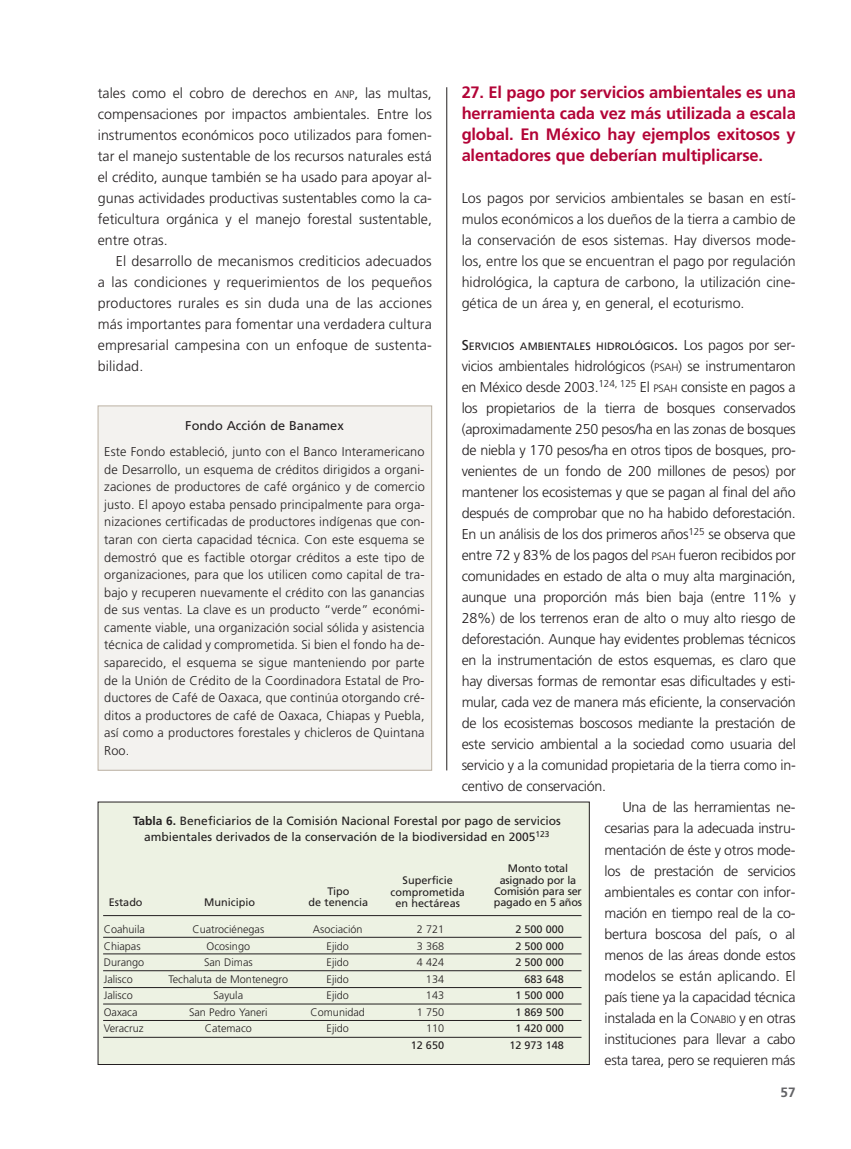
<style>
.page{position:relative;width:851px;height:1149px;background:#fff}
.page>*{position:absolute;margin:0;border:0;box-sizing:border-box;transform-origin:0 0}
.t1{font:700 16.5px/21px "Frutiger";letter-spacing:-.01em;color:#b30437;text-align:justify}
.t2{font:300 14.25px/21px "Frutiger";letter-spacing:-.015em;color:#231f20;text-align:justify}
.t3{font:700 13.5px "Frutiger";color:#636366}
.t4{font:300 12.75px/17.5px "Frutiger";letter-spacing:.01em;color:#231f20;text-align:justify}
.t5{font:12.75px "Frutiger";color:#231f20}
.t6{font:12px/16.5px "Frutiger";color:#231f20;text-align:center}
.t7{font:300 10.8px "Frutiger";color:#231f20}
.t8{font:10.8px/11.2px "Frutiger";color:#231f20;text-align:center}
.t9{font:10.65px "Frutiger";color:#231f20}
.s1{font-size:14.25px}
.s2{font-weight:300;font-size:14.25px}
.s3{font-size:10.65px}
.s4{font-weight:700}
</style>
<div class="page">
<div style="left:98px;top:801px;width:491px;height:263px;background:#edf2e3"></div>
<hr style="left:103px;top:915px;width:478px;height:1px;background:#231f20">
<hr style="left:103px;top:936px;width:478px;height:1px;background:#231f20">
<hr style="left:103px;top:953px;width:478px;height:1px;background:#231f20">
<hr style="left:103px;top:970px;width:478px;height:1px;background:#231f20">
<hr style="left:103px;top:986px;width:478px;height:1px;background:#231f20">
<hr style="left:103px;top:1003px;width:478px;height:1px;background:#231f20">
<hr style="left:103px;top:1019px;width:478px;height:1px;background:#231f20">
<hr style="left:103px;top:1036px;width:478px;height:1px;background:#231f20">
<div style="left:98px;top:406px;width:333px;height:364px;background:#f3f2ef"></div>
<div style="left:98px;top:405px;width:334px;height:365px;border:1px solid #bbb1a3"></div>
<hr style="left:446px;top:87px;width:1px;height:683px;background:#231f20">
<p class="t1" style="left:461px;top:83px;width:335px">27. El pago por servicios ambientales es una herramienta cada vez más utilizada a escala global. En México hay ejemplos exitosos y alentadores que deberían multiplicarse.</p>
<p class="t2" style="left:461px;top:188px;width:335px">Los pagos por servicios ambientales se basan en estí&shy;mulos económicos a los dueños de la tierra a cambio de la conservación de esos sistemas. Hay diversos mode&shy;los, entre los que se encuentran el pago por regulación hidrológica, la captura de carbono, la utilización cine&shy;gética de un área y, en general, el ecoturismo.</p>
<p class="t9" style="left:461px;top:342px;width:335px"><span class="s1">S</span>ERVICIOS AMBIENTALES HIDROLÓGICOS<span class="s1">.</span> <span class="s2">Los pagos por ser-</span></p>
<p class="t2" style="left:461px;top:356px;width:335px">vicios ambientales hidrológicos (<span class="s3">PSAH</span>) se instrumentaron</p>
<p class="t2" style="left:461px;top:377px;width:335px">en México desde 2003.<sup>124,</sup> <sup>125</sup> El <span class="s3">PSAH</span> consiste en pagos a</p>
<p class="t2" style="left:461px;top:398px;width:335px">los propietarios de la tierra de bosques conservados</p>
<p class="t2" style="left:461px;top:419px;width:335px">(aproximadamente 250 pesos/ha en las zonas de bosques</p>
<p class="t2" style="left:461px;top:440px;width:335px">de niebla y 170 pesos/ha en otros tipos de bosques, pro-</p>
<p class="t2" style="left:461px;top:461px;width:335px">venientes de un fondo de 200 millones de pesos) por</p>
<p class="t2" style="left:461px;top:482px;width:335px">mantener los ecosistemas y que se pagan al final del año</p>
<p class="t2" style="left:461px;top:503px;width:335px">después de comprobar que no ha habido deforestación.</p>
<p class="t2" style="left:461px;top:524px;width:335px">En un análisis de los dos primeros años<sup>125</sup> se observa que</p>
<p class="t2" style="left:461px;top:545px;width:335px">entre 72 y 83% de los pagos del <span class="s3">PSAH</span> fueron recibidos por</p>
<p class="t2" style="left:461px;top:566px;width:335px">comunidades en estado de alta o muy alta marginación,</p>
<p class="t2" style="left:461px;top:587px;width:335px">aunque una proporción más bien baja (entre 11% y</p>
<p class="t2" style="left:461px;top:608px;width:335px">28%) de los terrenos eran de alto o muy alto riesgo de</p>
<p class="t2" style="left:461px;top:629px;width:335px">deforestación. Aunque hay evidentes problemas técnicos</p>
<p class="t2" style="left:461px;top:650px;width:335px">en la instrumentación de estos esquemas, es claro que</p>
<p class="t2" style="left:461px;top:671px;width:335px">hay diversas formas de remontar esas dificultades y esti-</p>
<p class="t2" style="left:461px;top:692px;width:335px">mular, cada vez de manera más eficiente, la conservación</p>
<p class="t2" style="left:461px;top:713px;width:335px">de los ecosistemas boscosos mediante la prestación de</p>
<p class="t2" style="left:461px;top:734px;width:335px">este servicio ambiental a la sociedad como usuaria del</p>
<p class="t2" style="left:461px;top:755px;width:336px">servicio y a la comunidad propietaria de la tierra como in-</p>
<p class="t2" style="left:461px;top:776px;width:146px">centivo de conservación.</p>
<p class="t2" style="left:622px;top:797px;width:175px">Una de las herramientas ne-</p>
<p class="t2" style="left:604px;top:818px;width:192px">cesarias para la adecuada instru-</p>
<p class="t2" style="left:604px;top:839px;width:192px">mentación de éste y otros mode-</p>
<p class="t2" style="left:604px;top:860px;width:192px">los de prestación de servicios</p>
<p class="t2" style="left:604px;top:881px;width:192px">ambientales es contar con infor-</p>
<p class="t2" style="left:604px;top:902px;width:193px">mación en tiempo real de la co-</p>
<p class="t2" style="left:604px;top:923px;width:192px">bertura boscosa del país, o al</p>
<p class="t2" style="left:604px;top:944px;width:192px">menos de las áreas donde estos</p>
<p class="t2" style="left:604px;top:965px;width:193px">modelos se están aplicando. El</p>
<p class="t2" style="left:604px;top:986px;width:192px">país tiene ya la capacidad técnica</p>
<p class="t2" style="left:604px;top:1007px;width:192px">instalada en la C<span class="s3">ONABIO</span> y en otras</p>
<p class="t2" style="left:604px;top:1028px;width:192px">instituciones para llevar a cabo</p>
<p class="t2" style="left:604px;top:1049px;width:192px">esta tarea, pero se requieren más</p>
<p class="t2" style="left:98px;top:83px;width:335px">tales como el cobro de derechos en <span class="s3">ANP</span>, las multas, compensaciones por impactos ambientales. Entre los instrumentos económicos poco utilizados para fomen&shy;tar el manejo sustentable de los recursos naturales está el crédito, aunque también se ha usado para apoyar al&shy;gunas actividades productivas sustentables como la ca&shy;feticultura orgánica y el manejo forestal sustentable, entre otras.</p>
<p class="t2" style="left:98px;top:251px;width:335px;text-indent:18px">El desarrollo de mecanismos crediticios adecuados a las condiciones y requerimientos de los pequeños productores rurales es sin duda una de las acciones más importantes para fomentar una verdadera cultura empresarial campesina con un enfoque de sustenta&shy;bilidad.</p>
<p class="t5" style="left:185px;top:420px;width:160px">Fondo Acción de Banamex</p>
<p class="t4" style="left:104px;top:444px;width:322px">Este Fondo estableció, junto con el Banco Interamericano de Desarrollo, un esquema de créditos dirigidos a organi&shy;zaciones de productores de café orgánico y de comercio justo. El apoyo estaba pensado principalmente para orga&shy;nizaciones certificadas de productores indígenas que con&shy;taran con cierta capacidad técnica. Con este esquema se demostró que es factible otorgar créditos a este tipo de organizaciones, para que los utilicen como capital de tra&shy;bajo y recuperen nuevamente el crédito con las ganancias de sus ventas. La clave es un producto “verde” económi&shy;camente viable, una organización social sólida y asistencia técnica de calidad y comprometida. Si bien el fondo ha de&shy;saparecido, el esquema se sigue manteniendo por parte de la Unión de Crédito de la Coordinadora Estatal de Pro&shy;ductores de Café de Oaxaca, que continúa otorgando cré&shy;ditos a productores de café de Oaxaca, Chiapas y Puebla, así como a productores forestales y chicleros de Quintana Roo.</p>
<p class="t6" style="left:133px;top:812px;width:429px"><span class="s4">Tabla 6.</span> Beneficiarios de la Comisión Nacional Forestal por pago de servicios ambientales derivados de la conservación de la biodiversidad en 2005<sup>123</sup></p>
<p class="t8" style="left:390px;top:875px;width:76px">Superficie comprometida en hectáreas</p>
<p class="t8" style="left:494px;top:863px;width:90px">Monto total asignado por la<br>Comisión para ser pagado en 5 años</p>
<p class="t8" style="left:308px;top:886px;width:61px">Tipo<br>de tenencia</p>
<p class="t8" style="left:109px;top:897px;width:35px">Estado</p>
<p class="t8" style="left:204px;top:897px;width:52px">Municipio</p>
<p class="t7" style="left:104px;top:924px;width:43px">Coahuila</p>
<p class="t7" style="left:192px;top:924px;width:73px">Cuatrociénegas</p>
<p class="t7" style="left:313px;top:924px;width:51px">Asociación</p>
<p class="t7" style="left:417px;top:924px;width:29px">2 721</p>
<p class="t8" style="left:515px;top:924px;width:50px">2 500 000</p>
<p class="t7" style="left:104px;top:941px;width:38px">Chiapas</p>
<p class="t7" style="left:206px;top:941px;width:45px">Ocosingo</p>
<p class="t7" style="left:326px;top:941px;width:24px">Ejido</p>
<p class="t7" style="left:417px;top:941px;width:29px">3 368</p>
<p class="t8" style="left:515px;top:940px;width:50px">2 500 000</p>
<p class="t7" style="left:104px;top:957px;width:42px">Durango</p>
<p class="t7" style="left:204px;top:957px;width:50px">San Dimas</p>
<p class="t7" style="left:326px;top:957px;width:24px">Ejido</p>
<p class="t7" style="left:417px;top:957px;width:29px">4 424</p>
<p class="t8" style="left:515px;top:957px;width:50px">2 500 000</p>
<p class="t7" style="left:104px;top:974px;width:30px">Jalisco</p>
<p class="t7" style="left:168px;top:974px;width:121px">Techaluta de Montenegro</p>
<p class="t7" style="left:326px;top:974px;width:24px">Ejido</p>
<p class="t7" style="left:426px;top:974px;width:20px">134</p>
<p class="t8" style="left:524px;top:973px;width:41px">683 648</p>
<p class="t7" style="left:104px;top:990px;width:30px">Jalisco</p>
<p class="t7" style="left:213px;top:990px;width:31px">Sayula</p>
<p class="t7" style="left:326px;top:990px;width:24px">Ejido</p>
<p class="t7" style="left:426px;top:990px;width:20px">143</p>
<p class="t8" style="left:515px;top:990px;width:50px">1 500 000</p>
<p class="t7" style="left:104px;top:1007px;width:35px">Oaxaca</p>
<p class="t7" style="left:189px;top:1007px;width:80px">San Pedro Yaneri</p>
<p class="t7" style="left:310px;top:1007px;width:56px">Comunidad</p>
<p class="t7" style="left:417px;top:1007px;width:29px">1 750</p>
<p class="t8" style="left:515px;top:1006px;width:50px">1 869 500</p>
<p class="t7" style="left:104px;top:1023px;width:41px">Veracruz</p>
<p class="t7" style="left:205px;top:1023px;width:49px">Catemaco</p>
<p class="t7" style="left:326px;top:1023px;width:24px">Ejido</p>
<p class="t7" style="left:426px;top:1023px;width:20px">110</p>
<p class="t8" style="left:515px;top:1023px;width:50px">1 420 000</p>
<p class="t8" style="left:411px;top:1039px;width:35px">12 650</p>
<p class="t8" style="left:509px;top:1039px;width:56px">12 973 148</p>
<p class="t3" style="left:780px;top:1086px;width:17px">57</p>
</div>
